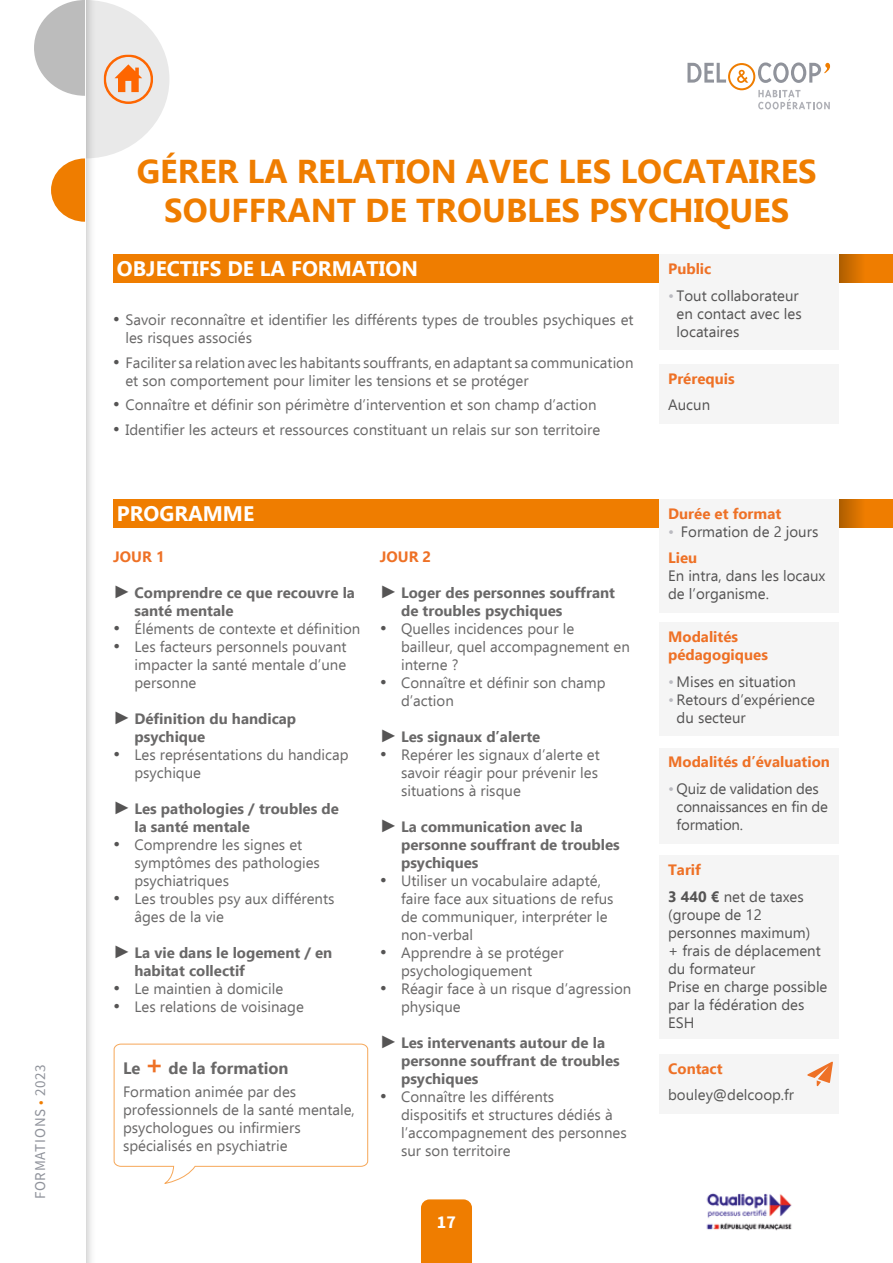
<style>
.page{position:relative;width:893px;height:1263px;background:#fff}
.page>*{position:absolute;margin:0;border:0;box-sizing:border-box;transform-origin:0 0}
.t1{font:700 33px/39.6px "Ebrima";color:#ef7d00;text-align:center}
.t2{font:700 21px "Ebrima";color:#fff}
.t3{font:700 18px "Source Sans Pro";color:#fff}
.t4{font:700 16.5px "Ebrima";color:#696868}
.t5{font:15px/18px "Ebrima";color:#696868}
.t6{font:700 15px/18px "Ebrima";color:#696868}
.t7{font:15px/18px "Ebrima";color:#555454}
.t8{font:700 15px/18px "Ebrima";color:#ee7126}
.t9{font:15px "Ebrima";color:#575756}
.t10{font:15px "Source Sans Pro";letter-spacing:.05em;color:#90939b}
.s1{font-size:18px;color:#555454}
.s2{color:#babac0}
.s3{font-weight:700;color:#ee7126}
.s4{font-family:"Arial";font-weight:400;font-size:18px;color:#555454}
.s5{font-weight:700}
.s6{font-size:27px;color:#ee7126}
.s7{color:#ef7d00}
</style>
<div class="page">
<div style="left:632px;top:254px;width:261px;height:29px;background:#ef7d00"></div>
<svg style="left:839px;top:254px;width:22px;height:29px"></svg>
<div style="left:421px;top:1199px;width:51px;height:64px;background:#ef7d00"></div>
<div style="left:0;top:0;width:96px;height:1263px;background:#000;opacity:.5"></div>
<div style="left:0;top:0;width:85px;height:1263px;background:#fff"></div>
<div style="left:660px;top:254px;width:179px;height:96px;background:#f5f5f5"></div>
<div style="left:113px;top:499px;width:521px;height:29px;background:#ef7d00"></div>
<div style="left:632px;top:499px;width:261px;height:29px;background:#ef7d00"></div>
<div style="left:113px;top:254px;width:521px;height:29px;background:#ef7d00"></div>
<div style="left:660px;top:364px;width:179px;height:59px;background:#f5f5f5"></div>
<div style="left:660px;top:623px;width:179px;height:113px;background:#f5f5f5"></div>
<div style="left:660px;top:499px;width:179px;height:114px;background:#f5f5f5"></div>
<div style="left:660px;top:855px;width:179px;height:184px;background:#f5f5f5"></div>
<svg style="left:113px;top:1043px;width:255px;height:140px"></svg>
<div style="left:660px;top:1054px;width:179px;height:60px;background:#f5f5f5"></div>
<svg style="left:807px;top:1062px;width:26px;height:24px"></svg>
<svg style="left:687px;top:62px;width:143px;height:47px"></svg>
<svg style="left:839px;top:499px;width:22px;height:29px"></svg>
<img style="left:706px;top:1193px;width:86px;height:38px">
<div style="left:660px;top:748px;width:179px;height:95px;background:#f5f5f5"></div>
<svg style="left:34px;top:0;width:135px;height:222px"></svg>
<h1 class="t1" style="left:137px;top:149px;width:681px">GÉRER LA RELATION AVEC LES LOCATAIRES<br>SOUFFRANT DE TROUBLES PSYCHIQUES</h1>
<h2 class="t2" style="left:117px;top:252px;width:303px">OBJECTIFS DE LA FORMATION</h2>
<p class="t5" style="left:125px;top:311px;width:510px;text-indent:-13px"><span class="s1">•</span> Savoir reconnaître et identifier les différents types de troubles psychiques et les risques associés</p>
<p class="t5" style="left:125px;top:353px;width:510px;text-indent:-13px"><span class="s1">•</span> Faciliter sa relation avec les habitants souffrants, en adaptant sa communication et son comportement pour limiter les tensions et se protéger</p>
<p class="t5" style="left:113px;top:395px;width:485px"><span class="s1">•</span> Connaître et définir son périmètre d’intervention et son champ d’action</p>
<p class="t5" style="left:113px;top:420px;width:489px"><span class="s1">•</span> Identifier les acteurs et ressources constituant un relais sur son territoire</p>
<p class="t8" style="left:668px;top:259px;width:45px">Public</p>
<p class="t7" style="left:677px;top:286px;width:127px;text-indent:-9px"><span class="s2">•</span> Tout collaborateur en contact avec les locataires</p>
<p class="t8" style="left:668px;top:368px;width:68px">Prérequis</p>
<p class="t7" style="left:668px;top:395px;width:44px">Aucun</p>
<h2 class="t2" style="left:117px;top:497px;width:139px">PROGRAMME</h2>
<p class="t8" style="left:668px;top:504px;width:115px">Durée et format</p>
<p class="t7" style="left:668px;top:518px;width:152px;line-height:26.5px"><span class="s2">•</span> Formation de 2 jours<br><span class="s3">Lieu</span></p>
<p class="t7" style="left:668px;top:567px;width:159px">En intra, dans les locaux de l’organisme.</p>
<p class="t8" style="left:113px;top:547px;width:53px">JOUR 1</p>
<p class="t6" style="left:134px;top:583px;width:222px;text-indent:-21px"><span class="s4">►</span> Comprendre ce que recouvre la santé mentale</p>
<p class="t5" style="left:113px;top:619px;width:249px"><span class="s1">•</span> Éléments de contexte et définition</p>
<p class="t5" style="left:134px;top:637px;width:214px;text-align:justify;text-indent:-21px"><span class="s1">•</span> Les facteurs personnels pouvant impacter la santé mentale d’une personne</p>
<p class="t6" style="left:134px;top:709px;width:163px;text-indent:-21px"><span class="s4">►</span> Définition du handicap psychique</p>
<p class="t5" style="left:134px;top:745px;width:216px;text-indent:-21px"><span class="s1">•</span> Les représentations du handicap psychique</p>
<p class="t6" style="left:134px;top:799px;width:206px;text-indent:-21px"><span class="s4">►</span> Les pathologies / troubles de la santé mentale</p>
<p class="t5" style="left:134px;top:835px;width:187px;text-indent:-21px"><span class="s1">•</span> Comprendre les signes et symptômes des pathologies psychiatriques</p>
<p class="t5" style="left:134px;top:889px;width:202px;text-indent:-21px"><span class="s1">•</span> Les troubles psy aux différents âges de la vie</p>
<p class="t6" style="left:134px;top:943px;width:199px;text-indent:-21px"><span class="s4">►</span> La vie dans le logement / en habitat collectif</p>
<p class="t5" style="left:113px;top:979px;width:172px"><span class="s1">•</span> Le maintien à domicile</p>
<p class="t5" style="left:113px;top:997px;width:192px"><span class="s1">•</span> Les relations de voisinage</p>
<p class="t8" style="left:380px;top:547px;width:53px">JOUR 2</p>
<p class="t6" style="left:401px;top:583px;width:215px;text-indent:-21px"><span class="s4">►</span> Loger des personnes souffrant de troubles psychiques</p>
<p class="t5" style="left:401px;top:619px;width:230px;text-indent:-21px"><span class="s1">•</span> Quelles incidences pour le bailleur, quel accompagnement en interne ?</p>
<p class="t5" style="left:401px;top:673px;width:206px;text-indent:-21px"><span class="s1">•</span> Connaître et définir son champ d’action</p>
<p class="t6" style="left:380px;top:727px;width:162px"><span class="s4">►</span> Les signaux d’alerte</p>
<p class="t5" style="left:401px;top:745px;width:200px;text-align:justify;text-indent:-21px"><span class="s1">•</span> Repérer les signaux d’alerte et savoir réagir pour prévenir les situations à risque</p>
<p class="t6" style="left:401px;top:817px;width:220px;text-indent:-21px"><span class="s4">►</span> La communication avec la personne souffrant de troubles psychiques</p>
<p class="t5" style="left:401px;top:871px;width:214px;text-indent:-21px"><span class="s1">•</span> Utiliser un vocabulaire adapté, faire face aux situations de refus de communiquer, interpréter le non-verbal</p>
<p class="t5" style="left:401px;top:943px;width:164px;text-indent:-21px"><span class="s1">•</span> Apprendre à se protéger psychologiquement</p>
<p class="t5" style="left:401px;top:979px;width:232px;text-indent:-21px"><span class="s1">•</span> Réagir face à un risque d’agression physique</p>
<p class="t6" style="left:401px;top:1033px;width:220px;text-indent:-21px"><span class="s4">►</span> Les intervenants autour de la personne souffrant de troubles psychiques</p>
<p class="t5" style="left:401px;top:1087px;width:227px;text-indent:-21px"><span class="s1">•</span> Connaître les différents<br>dispositifs et structures dédiés à l’accompagnement des personnes sur son territoire</p>
<p class="t8" style="left:668px;top:627px;width:101px">Modalités pédagogiques</p>
<p class="t7" style="left:668px;top:672px;width:129px"><span class="s2">•</span> Mises en situation</p>
<p class="t7" style="left:677px;top:690px;width:140px;text-indent:-9px"><span class="s2">•</span> Retours d’expérience du secteur</p>
<p class="t8" style="left:668px;top:752px;width:163px">Modalités d’évaluation</p>
<p class="t7" style="left:677px;top:779px;width:153px;text-indent:-9px"><span class="s2">•</span> Quiz de validation des connaissances en fin de formation.</p>
<p class="t7" style="left:668px;top:856px;width:137px;line-height:26.5px"><span class="s3">Tarif<br></span><span class="s5">3 440 €</span> net de taxes</p>
<p class="t7" style="left:668px;top:905px;width:161px">(groupe de 12 personnes maximum)<br>+ frais de déplacement du formateur<br>Prise en charge possible par la fédération des<br>ESH</p>
<p class="t4" style="left:123px;top:1055px;width:167px">Le <span class="s6">+</span> de la formation</p>
<p class="t5" style="left:123px;top:1082px;width:233px">Formation animée par des professionnels de la santé mentale, psychologues ou infirmiers spécialisés en psychiatrie</p>
<p class="t10" style="left:31px;top:1199px;width:137px;rotate:-90deg">FORMATIONS <span class="s7">•</span> 2023</p>
<p class="t8" style="left:668px;top:1059px;width:56px">Contact</p>
<p class="t9" style="left:668px;top:1084px;width:127px">bouley@delcoop.fr</p>
<p class="t3" style="left:437px;top:1210px;width:21px">17</p>
</div>
